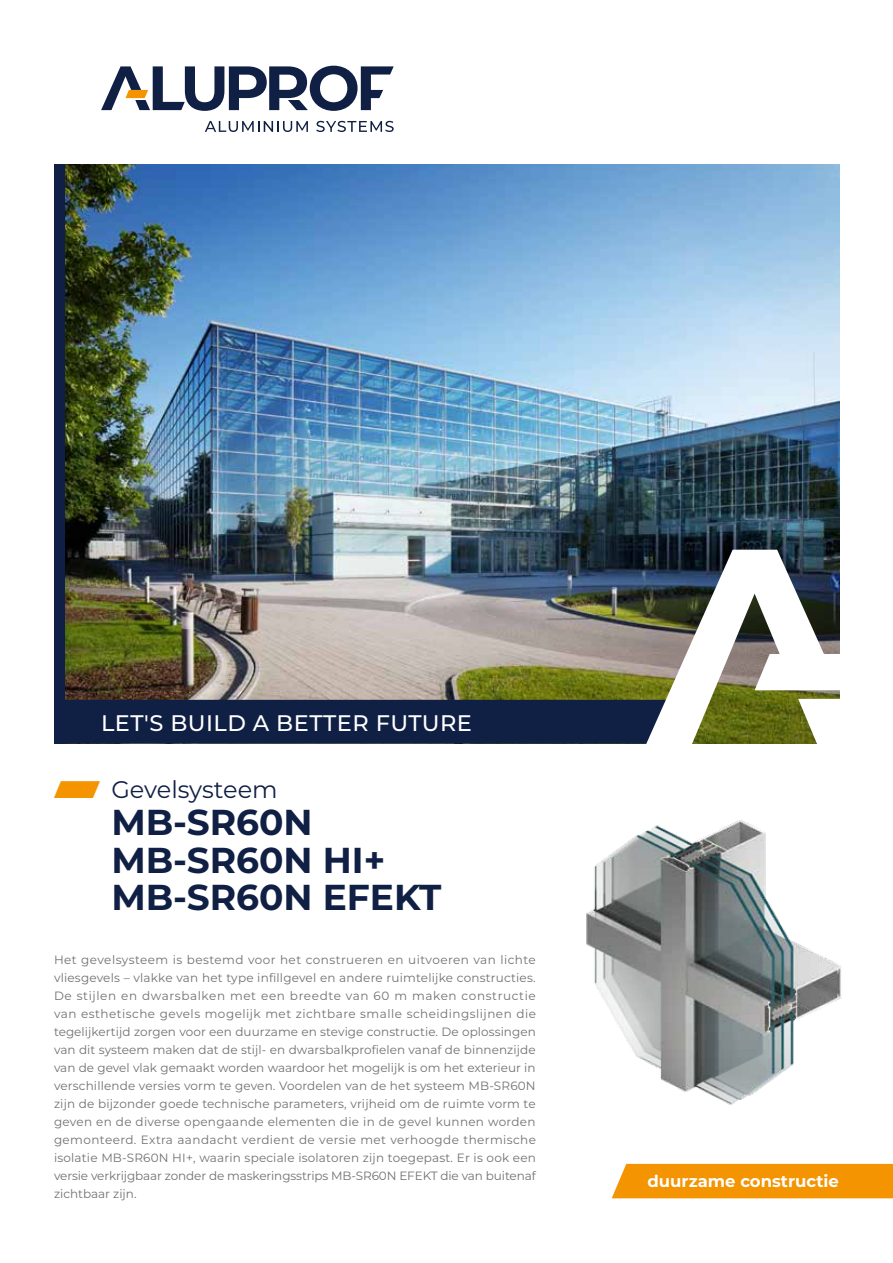
<style>
.page{position:relative;width:893px;height:1263px;background:#fff}
.page>*{position:absolute;margin:0;border:0;box-sizing:border-box;transform-origin:0 0}
.t1{font:700 36px/37.5px "Montserrat Alu";color:#101f44}
.t2{font:24px "Montserrat Alu";color:#101f44}
.t3{font:500 22.5px "Montserrat Alu";letter-spacing:.02em;color:#fff}
.t4{font:700 16.5px "Montserrat Alu";color:#fff}
.t5{font:12px/18px "Montserrat Alu";letter-spacing:-.01em;color:#707172;text-align:justify}
.s1{color:#f39400}
</style>
<div class="page">
<div style="left:612px;top:1164px;width:281px;height:34px;background:#f39400"></div>
<img style="left:65px;top:164px;width:774px;height:536px">
<img style="left:586px;top:820px;width:256px;height:285px">
<div style="left:54px;top:164px;width:11px;height:580px;background:#101f44"></div>
<div style="left:54px;top:700px;width:619px;height:44px;background:#101f44"></div>
<img style="left:644px;top:550px;width:196px;height:194px">
<svg style="left:101px;top:66px;width:293px;height:45px"></svg>
<svg style="left:205px;top:121px;width:103px;height:11px"></svg>
<svg style="left:316px;top:121px;width:78px;height:11px"></svg>
<h3 class="t3" style="left:101px;top:707px;width:372px">LET'S BUILD A BETTER FUTURE</h3>
<h2 class="t2" style="left:54px;top:773px;width:225px"><span class="s1">⸠</span> Gevelsysteem</h2>
<h1 class="t1" style="left:111px;top:802px;width:331px">MB-SR60N<br>MB-SR60N HI+<br>MB-SR60N EFEKT</h1>
<p class="t5" style="left:54px;top:951px;width:483px">Het gevelsysteem is bestemd voor het construeren en uitvoeren van lichte vliesgevels – vlakke van het type infillgevel en andere ruimtelijke constructies.<br>De stijlen en dwarsbalken met een breedte van 60 m maken constructie van esthetische gevels mogelijk met zichtbare smalle scheidingslijnen die tegelijkertijd zorgen voor een duurzame en stevige constructie. De oplossingen van dit systeem maken dat de stijl- en dwarsbalkprofielen vanaf de binnenzijde van de gevel vlak gemaakt worden waardoor het mogelijk is om het exterieur in verschillende versies vorm te geven. Voordelen van de het systeem MB-SR60N zijn de bijzonder goede technische parameters, vrijheid om de ruimte vorm te geven en de diverse opengaande elementen die in de gevel kunnen worden gemonteerd. Extra aandacht verdient de versie met verhoogde thermische isolatie MB-SR60N HI+, waarin speciale isolatoren zijn toegepast. Er is ook een versie verkrijgbaar zonder de maskeringsstrips MB-SR60N EFEKT die van buitenaf zichtbaar zijn.</p>
<h3 class="t4" style="left:647px;top:1169px;width:193px">duurzame constructie</h3>
</div>
